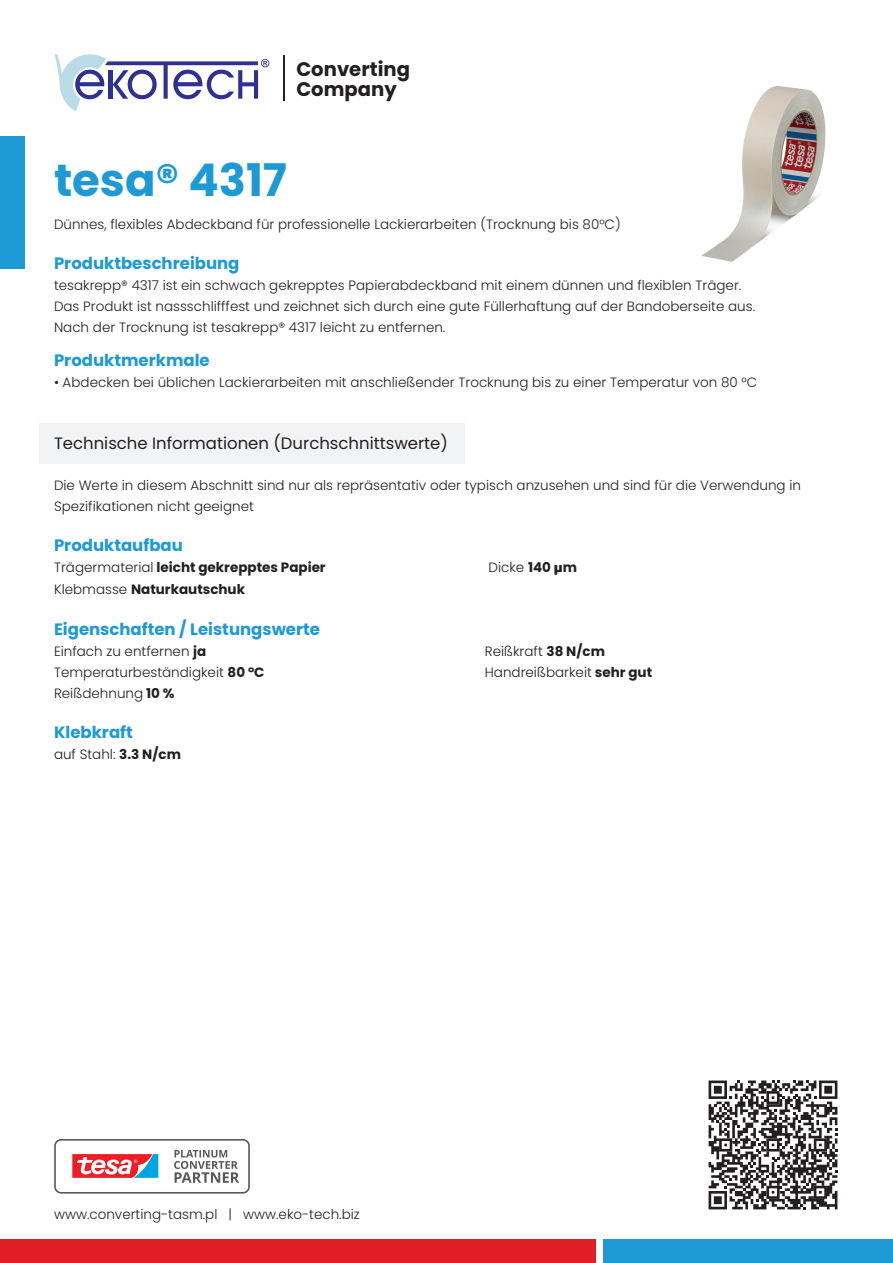
<style>
.page{position:relative;width:893px;height:1263px;background:#fff}
.page>*{position:absolute;margin:0;border:0;box-sizing:border-box;transform-origin:0 0}
.t1{font:700 45px "Poppins";color:#1d9ad5}
.t2{font:700 19.65px/19.4px "Poppins";color:#231f20}
.t3{font:700 16.5px "Poppins";color:#1d9ad5}
.t4{font:16.5px "Poppins";color:#231f20}
.t5{font:300 13.5px "Poppins";color:#231f20}
.t6{font:700 13.5px "Poppins";color:#231f20}
.s1{font-weight:300}
.s2{font-weight:700}
.s3{font-family:"Arial";font-weight:900}
</style>
<div class="page">
<div style="left:39px;top:423px;width:426px;height:41px;background:#f2f3f4"></div>
<div style="left:0;top:1239px;width:595px;height:24px;background:#e11e25"></div>
<div style="left:604px;top:1239px;width:289px;height:24px;background:#1d9ad5"></div>
<div style="left:0;top:136px;width:24px;height:133px;background:#1d9ad5"></div>
<img style="left:701px;top:86px;width:125px;height:176px">
<svg style="left:709px;top:1080px;width:128px;height:129px"></svg>
<svg style="left:54px;top:1139px;width:196px;height:54px"></svg>
<svg style="left:55px;top:54px;width:214px;height:57px"></svg>
<hr style="left:284px;top:55px;width:1px;height:46px;background:#231f20">
<p class="t2" style="left:296px;top:61px;width:115px">Converting<br>Company</p>
<p class="t1" style="left:54px;top:154px;width:235px">tesa® 4317</p>
<p class="t5" style="left:54px;top:216px;width:568px">Dünnes, flexibles Abdeckband für professionelle Lackierarbeiten (Trocknung bis 80°C)</p>
<p class="t3" style="left:54px;top:254px;width:187px">Produktbeschreibung</p>
<p class="t5" style="left:54px;top:278px;width:689px">tesakrepp® 4317 ist ein schwach gekrepptes Papierabdeckband mit einem dünnen und flexiblen Träger.</p>
<p class="t5" style="left:54px;top:299px;width:703px">Das Produkt ist nassschlifffest und zeichnet sich durch eine gute Füllerhaftung auf der Bandoberseite aus.</p>
<p class="t5" style="left:54px;top:320px;width:393px">Nach der Trocknung ist tesakrepp® 4317 leicht zu entfernen.</p>
<p class="t3" style="left:54px;top:350px;width:157px">Produktmerkmale</p>
<p class="t5" style="left:54px;top:374px;width:705px">• Abdecken bei üblichen Lackierarbeiten mit anschließender Trocknung bis zu einer Temperatur von 80 °C</p>
<p class="t4" style="left:54px;top:434px;width:395px">Technische Informationen (Durchschnittswerte)</p>
<p class="t5" style="left:54px;top:477px;width:748px">Die Werte in diesem Abschnitt sind nur als repräsentativ oder typisch anzusehen und sind für die Verwendung in</p>
<p class="t5" style="left:54px;top:498px;width:201px">Spezifikationen nicht geeignet</p>
<p class="t3" style="left:54px;top:535px;width:130px">Produktaufbau</p>
<p class="t6" style="left:54px;top:559px;width:273px"><span class="s1">Trägermaterial</span> leicht gekrepptes Papier</p>
<p class="t6" style="left:54px;top:582px;width:193px"><span class="s1">Klebmasse</span> Naturkautschuk</p>
<p class="t5" style="left:489px;top:559px;width:90px">Dicke <span class="s2">140</span> <span class="s3">μ</span><span class="s2">m</span></p>
<p class="t3" style="left:54px;top:620px;width:268px">Eigenschaften / Leistungswerte</p>
<p class="t5" style="left:54px;top:644px;width:154px">Einfach zu entfernen <span class="s2">ja</span></p>
<p class="t5" style="left:54px;top:665px;width:212px">Temperaturbeständigkeit <span class="s2">80 °C</span></p>
<p class="t5" style="left:54px;top:686px;width:122px">Reißdehnung <span class="s2">10 %</span></p>
<p class="t3" style="left:54px;top:723px;width:80px">Klebkraft</p>
<p class="t5" style="left:54px;top:747px;width:128px">auf Stahl: <span class="s2">3.3 N/cm</span></p>
<p class="t5" style="left:485px;top:643px;width:122px">Reißkraft <span class="s2">38 N/cm</span></p>
<p class="t5" style="left:485px;top:664px;width:169px">Handreißbarkeit <span class="s2">sehr gut</span></p>
<p class="t5" style="left:54px;top:1206px;width:307px">www.converting-tasm.pl | www.eko-tech.biz</p>
</div>
